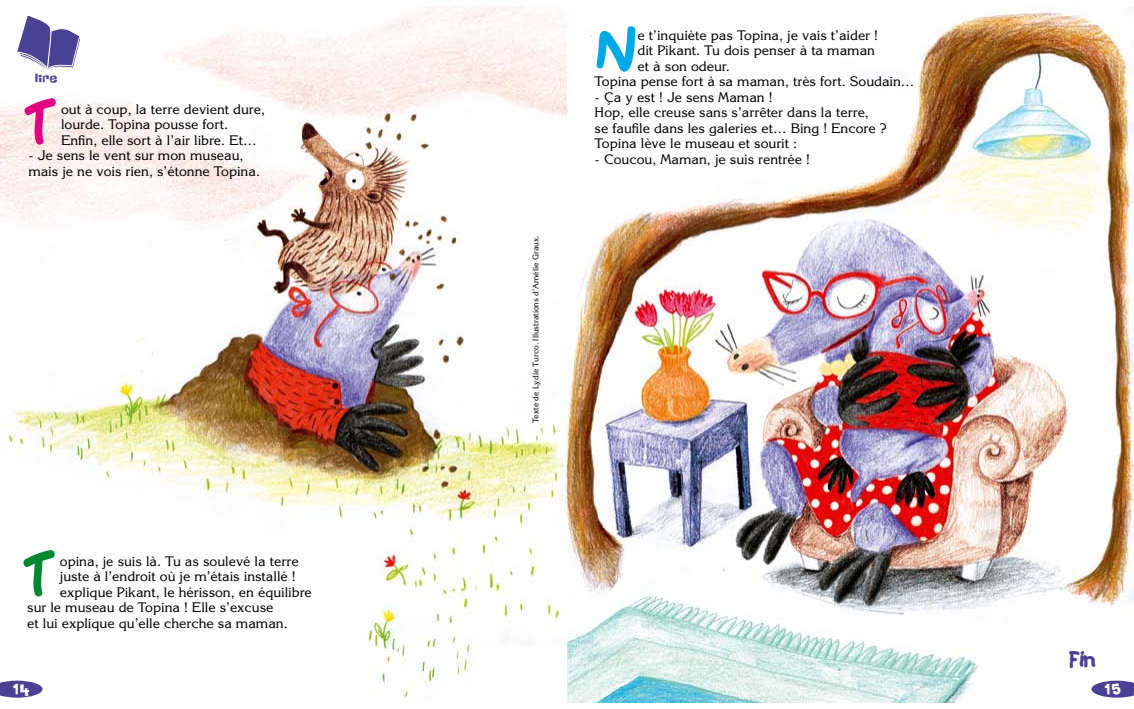
<style>
.page{position:relative;width:1134px;height:709px;background:#fff}
.page>*{position:absolute;margin:0;border:0;box-sizing:border-box;transform-origin:0 0}
.t1{font:700 54px "Catchup";color:#008830}
.t2{font:700 54px "Catchup";color:#00a8e8}
.t3{font:700 54px "Catchup";color:#e40083}
.t4{font:700 20px "Catchup";color:#4c4095}
.t5{font:13.5px/15.5px "Korinna";color:#000}
.t6{font:13px "Rigolotte";color:#fff}
.t7{font:11px "Rigolotte";color:#4c4095}
.t8{font:8px "Korinna";color:#000}
</style>
<div class="page">
<img style="left:0;top:7px;width:1134px;height:695px">
<svg style="left:0;top:680px;width:43px;height:17px"></svg>
<svg style="left:1091px;top:680px;width:43px;height:17px"></svg>
<svg style="left:16px;top:15px;width:65px;height:71px"></svg>
<p class="t7" style="left:35px;top:70px;width:25px">lire</p>
<h1 class="t3" style="left:28px;top:89px;width:34px">T</h1>
<p class="t5" style="left:61px;top:101px;width:206px">out à coup, la terre devient dure, lourde. Topina pousse fort.<br>Enfin, elle sort à l’air libre. Et…</p>
<p class="t5" style="left:28px;top:148px;width:233px">- Je sens le vent sur mon museau, mais je ne vois rien, s’étonne Topina.</p>
<h1 class="t1" style="left:27px;top:540px;width:34px">T</h1>
<p class="t5" style="left:60px;top:553px;width:240px">opina, je suis là. Tu as soulevé la terre</p>
<p class="t5" style="left:60px;top:568px;width:237px">juste à l’endroit où je m’étais installé !</p>
<p class="t5" style="left:60px;top:584px;width:253px">explique Pikant, le hérisson, en équilibre</p>
<p class="t5" style="left:27px;top:599px;width:248px">sur le museau de Topina ! Elle s’excuse</p>
<p class="t5" style="left:27px;top:615px;width:262px">et lui explique qu’elle cherche sa maman.</p>
<p class="t8" style="left:531px;top:423px;width:189px;rotate:-90deg">Texte de Lydie Turco. Illustrations d’Amélie Graux.</p>
<h1 class="t2" style="left:595px;top:15px;width:43px">N</h1>
<p class="t5" style="left:638px;top:27px;width:242px">e t’inquiète pas Topina, je vais t’aider !</p>
<p class="t5" style="left:638px;top:43px;width:239px">dit Pikant. Tu dois penser à ta maman</p>
<p class="t5" style="left:638px;top:58px;width:94px">et à son odeur.</p>
<p class="t5" style="left:595px;top:74px;width:321px">Topina pense fort à sa maman, très fort. Soudain…</p>
<p class="t5" style="left:595px;top:89px;width:294px">- Ça y est ! Je sens Maman !<br>Hop, elle creuse sans s’arrêter dans la terre,<br>se faufile dans les galeries et… Bing ! Encore ?<br>Topina lève le museau et sourit :</p>
<p class="t5" style="left:595px;top:151px;width:217px">- Coucou, Maman, je suis rentrée !</p>
<h2 class="t4" style="left:1069px;top:646px;width:29px">Fin</h2>
<p class="t6" style="left:12px;top:680px;width:19px">14</p>
<p class="t6" style="left:1104px;top:680px;width:19px">15</p>
</div>
